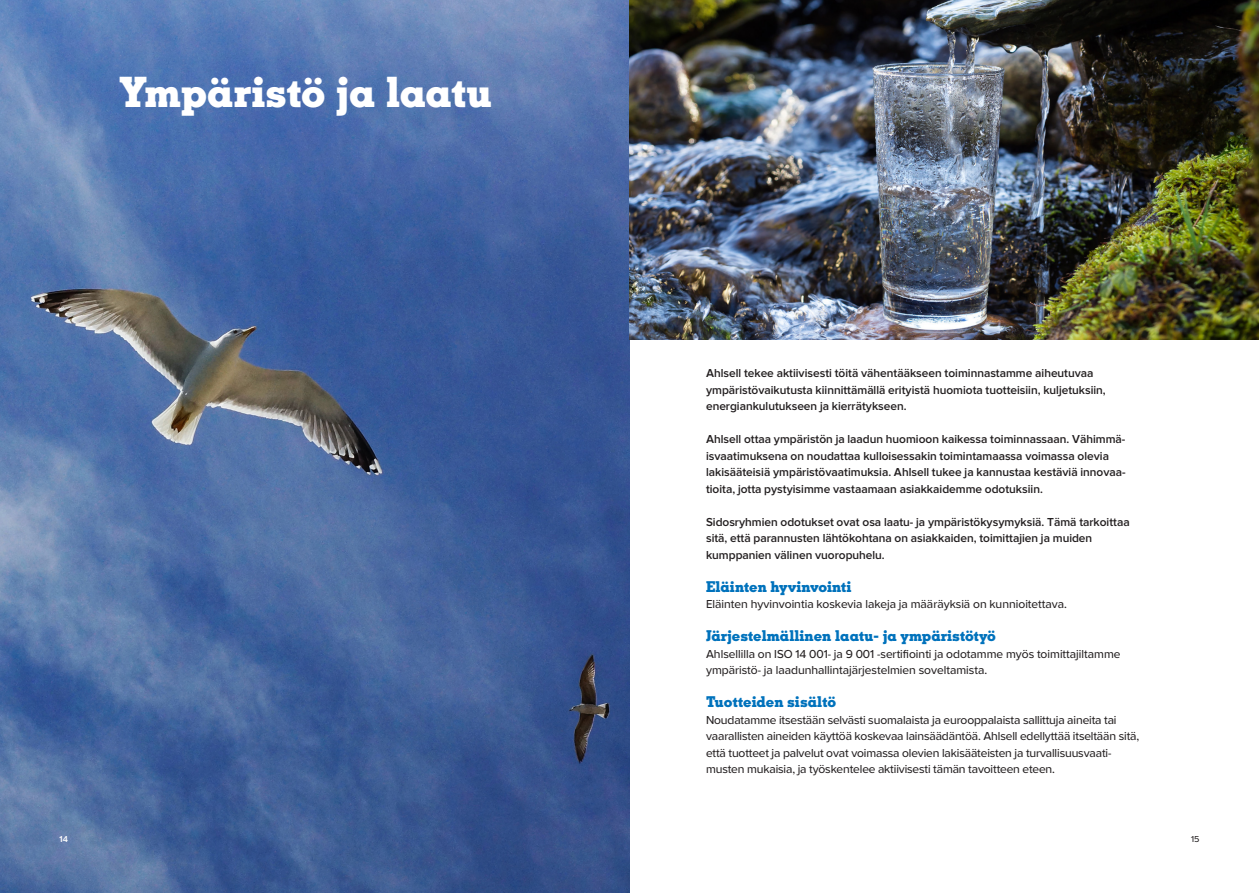
<style>
.page{position:relative;width:1259px;height:893px;background:#fff}
.page>*{position:absolute;margin:0;border:0;box-sizing:border-box;transform-origin:0 0}
.t1{font:800 42px "Ahlsell Slab";letter-spacing:-.01em;color:#fff}
.t2{font:800 15px "Ahlsell Slab";color:#0072bc}
.t3{font:600 12px/16.5px "Ahlsell Sans";color:#231f20}
.t4{font:12px/16.5px "Ahlsell Sans";letter-spacing:-.01em;color:#231f20}
.t5{font:9px "Ahlsell Sans";color:#231f20}
.t6{font:600 9px "Ahlsell Sans";color:#fff}
</style>
<div class="page">
<img style="left:0;top:0;width:629px;height:893px">
<img style="left:629px;top:0;width:630px;height:339px">
<p class="t1" style="left:119px;top:65px;width:375px">Ympäristö ja laatu</p>
<p class="t6" style="left:60px;top:833px;width:10px">14</p>
<p class="t3" style="left:706px;top:365px;width:401px">Ahlsell tekee aktiivisesti töitä vähentääkseen toiminnastamme aiheutuvaa ympäristövaikutusta kiinnittämällä erityistä huomiota tuotteisiin, kuljetuksiin, energiankulutukseen ja kierrätykseen.</p>
<p class="t3" style="left:706px;top:431px;width:421px">Ahlsell ottaa ympäristön ja laadun huomioon kaikessa toiminnassaan. Vähimmä&shy;isvaatimuksena on noudattaa kulloisessakin toimintamaassa voimassa olevia lakisääteisiä ympäristövaatimuksia. Ahlsell tukee ja kannustaa kestäviä innovaa&shy;tioita, jotta pystyisimme vastaamaan asiakkaidemme odotuksiin.</p>
<p class="t3" style="left:706px;top:513px;width:425px">Sidosryhmien odotukset ovat osa laatu- ja ympäristökysymyksiä. Tämä tarkoittaa sitä, että parannusten lähtökohtana on asiakkaiden, toimittajien ja muiden kumppanien välinen vuoropuhelu.</p>
<p class="t2" style="left:706px;top:577px;width:147px">Eläinten hyvinvointi</p>
<p class="t4" style="left:706px;top:596px;width:362px">Eläinten hyvinvointia koskevia lakeja ja määräyksiä on kunnioitettava.</p>
<p class="t2" style="left:706px;top:626px;width:291px">Järjestelmällinen laatu- ja ympäristötyö</p>
<p class="t4" style="left:706px;top:645px;width:416px">Ahlsellilla on ISO 14 001- ja 9 001 -sertifiointi ja odotamme myös toimittajiltamme ympäristö- ja laadunhallintajärjestelmien soveltamista.</p>
<p class="t2" style="left:706px;top:692px;width:132px">Tuotteiden sisältö</p>
<p class="t4" style="left:706px;top:711px;width:435px">Noudatamme itsestään selvästi suomalaista ja eurooppalaista sallittuja aineita tai vaarallisten aineiden käyttöä koskevaa lainsäädäntöä. Ahlsell edellyttää itseltään sitä, että tuotteet ja palvelut ovat voimassa olevien lakisääteisten ja turvallisuusvaati&shy;musten mukaisia, ja työskentelee aktiivisesti tämän tavoitteen eteen.</p>
<p class="t5" style="left:1191px;top:834px;width:10px">15</p>
</div>
